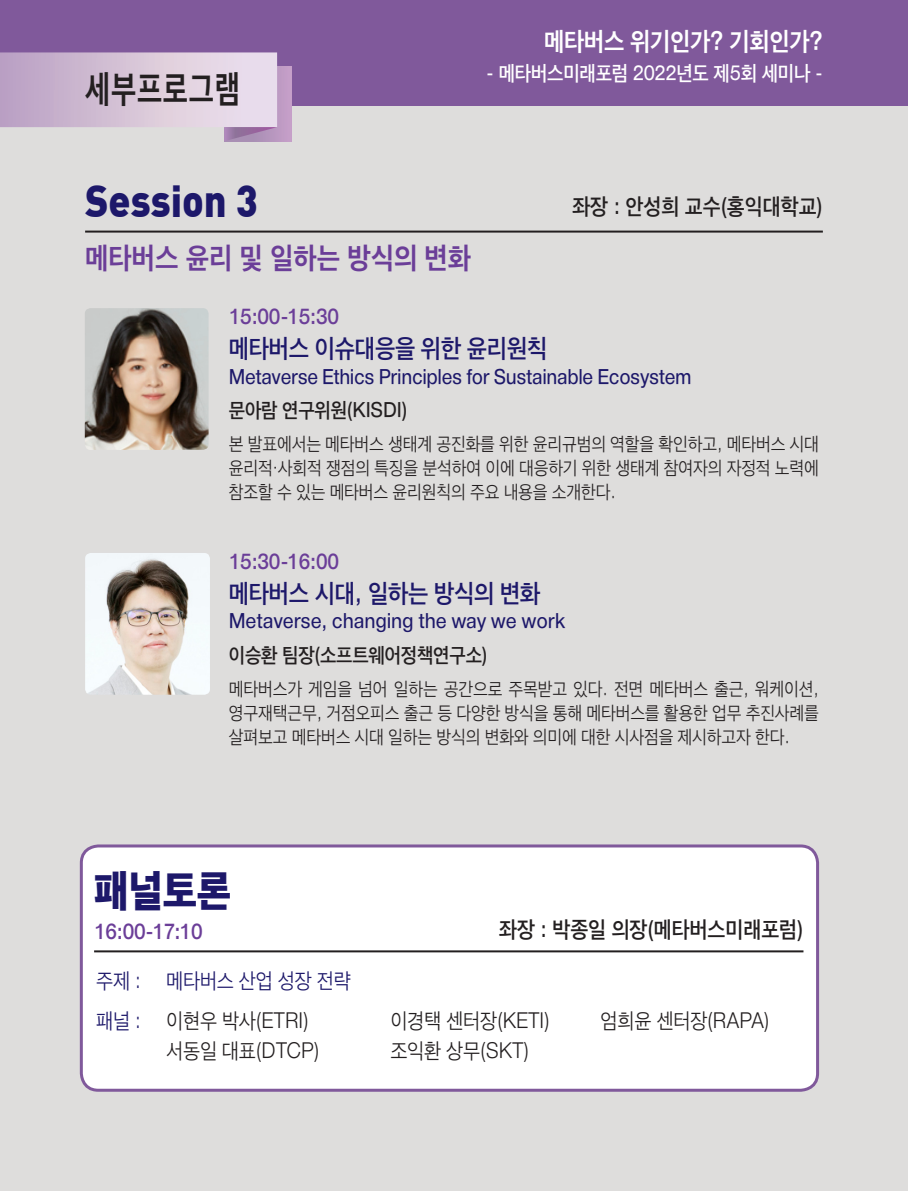
<style>
.page{position:relative;width:908px;height:1191px;background:#fff}
.page>*{position:absolute;margin:0;border:0;box-sizing:border-box;transform-origin:0 0}
.t1{font:44px "Dinbla";color:#1d186a;scale:.9 1}
.t2{font:800 44px "Apple SD Gothic Neo";color:#1d186a;scale:.9 1}
.t3{font:700 38px "Apple SD Gothic Neo";letter-spacing:.03em;color:#231f20;scale:.76 1}
.t4{font:700 30px "Apple SD Gothic Neo";color:#6b3e98;scale:.9 1}
.t5{font:600 26px "Apple SD Gothic Neo";letter-spacing:-.01em;color:#1d186a;scale:.9 1}
.t6{font:700 26px "Apple SD Gothic Neo";letter-spacing:-.01em;color:#fff;scale:.9 1}
.t7{font:600 23px "Apple SD Gothic Neo";color:#231f20;scale:.9 1}
.t8{font:300 22px "Apple SD Gothic Neo";letter-spacing:-.01em;color:#231f20;scale:.9 1}
.t9{font:700 22px "Apple SD Gothic Neo";letter-spacing:-.01em;color:#6b3e98;scale:.9 1}
.t10{font:300 22px/40px "Apple SD Gothic Neo";letter-spacing:-.01em;color:#1d186a;scale:.9 1}
.t11{font:600 21px "Apple SD Gothic Neo";letter-spacing:-.02em;color:#1d186a;scale:.88 1}
.t12{font:600 21px "Apple SD Gothic Neo";letter-spacing:-.01em;color:#231f20;scale:.9 1}
.t13{font:600 21px "Apple SD Gothic Neo";letter-spacing:-.02em;color:#1d186a;scale:.9 1}
.t14{font:600 21px "Apple SD Gothic Neo";letter-spacing:-.01em;color:#fff;scale:.9 1}
.t15{font:300 19px/24px "Apple SD Gothic Neo";letter-spacing:-.01em;color:#231f20;text-align:justify;scale:.9 1}
.s1{color:#231f20}
</style>
<div class="page">
<div style="left:0;top:0;width:907px;height:1191px;background:#dedddc"></div>
<div style="left:0;top:0;width:907px;height:106px;background:#80599b"></div>
<div style="left:224px;top:66px;width:67px;height:75px;background:#c19dc6"></div>
<svg style="left:0;top:52px;width:277px;height:89px"></svg>
<hr style="left:85px;top:231px;width:737px;height:2px;background:#231f20">
<img style="left:85px;top:553px;width:125px;height:141px">
<img style="left:85px;top:308px;width:123px;height:142px">
<div style="left:81px;top:846px;width:736px;height:244px;background:#fff;border-radius:17px"></div>
<div style="left:80px;top:844px;width:738px;height:247px;border:3px solid #80599b;border-radius:17px"></div>
<hr style="left:94px;top:950px;width:709px;height:2px;background:#231f20">
<h2 class="t3" style="left:85px;top:66px;width:205px">세부프로그램</h2>
<h3 class="t6" style="left:544px;top:26px;width:311px">메타버스 위기인가? 기회인가?</h3>
<p class="t14" style="left:486px;top:61px;width:375px">- 메타버스미래포럼 2022년도 제5회 세미나 -</p>
<h1 class="t1" style="left:85px;top:172px;width:193px">Session 3</h1>
<h3 class="t4" style="left:85px;top:239px;width:430px">메타버스 윤리 및 일하는 방식의 변화</h3>
<p class="t7" style="left:572px;top:193px;width:280px">좌장 : 안성희 교수(홍익대학교)</p>
<p class="t9" style="left:229px;top:303px;width:124px">15:00-15:30</p>
<h3 class="t5" style="left:229px;top:333px;width:355px">메타버스 이슈대응을 위한 윤리원칙</h3>
<p class="t11" style="left:229px;top:364px;width:527px">Metaverse Ethics Principles for Sustainable Ecosystem</p>
<p class="t12" style="left:229px;top:398px;width:200px">문아람 연구위원(KISDI)</p>
<p class="t15" style="left:229px;top:431px;width:657px">본 발표에서는 메타버스 생태계 공진화를 위한 윤리규범의 역할을 확인하고, 메타버스 시대 윤리적·사회적 쟁점의 특징을 분석하여 이에 대응하기 위한 생태계 참여자의 자정적 노력에 참조할 수 있는 메타버스 윤리원칙의 주요 내용을 소개한다.</p>
<p class="t9" style="left:229px;top:548px;width:124px">15:30-16:00</p>
<h3 class="t5" style="left:229px;top:578px;width:347px">메타버스 시대, 일하는 방식의 변화</h3>
<p class="t13" style="left:229px;top:609px;width:375px">Metaverse, changing the way we work</p>
<p class="t12" style="left:229px;top:643px;width:289px">이승환 팀장(소프트웨어정책연구소)</p>
<p class="t15" style="left:229px;top:676px;width:657px">메타버스가 게임을 넘어 일하는 공간으로 주목받고 있다. 전면 메타버스 출근, 워케이션, 영구재택근무, 거점오피스 출근 등 다양한 방식을 통해 메타버스를 활용한 업무 추진사례를 살펴보고 메타버스 시대 일하는 방식의 변화와 의미에 대한 시사점을 제시하고자 한다.</p>
<h1 class="t2" style="left:94px;top:863px;width:154px">패널토론</h1>
<p class="t9" style="left:94px;top:918px;width:122px">16:00-17:10</p>
<p class="t7" style="left:499px;top:915px;width:339px">좌장 : 박종일 의장(메타버스미래포럼)</p>
<p class="t10" style="left:96px;top:960px;width:284px">주제 : 메타버스 산업 성장 전략 패널 : <span class="s1">이현우 박사(ETRI)</span></p>
<p class="t8" style="left:390px;top:1007px;width:179px">이경택 센터장(KETI)</p>
<p class="t8" style="left:600px;top:1007px;width:189px">엄희윤 센터장(RAPA)</p>
<p class="t8" style="left:166px;top:1037px;width:172px">서동일 대표(DTCP)</p>
<p class="t8" style="left:390px;top:1037px;width:156px">조익환 상무(SKT)</p>
</div>
